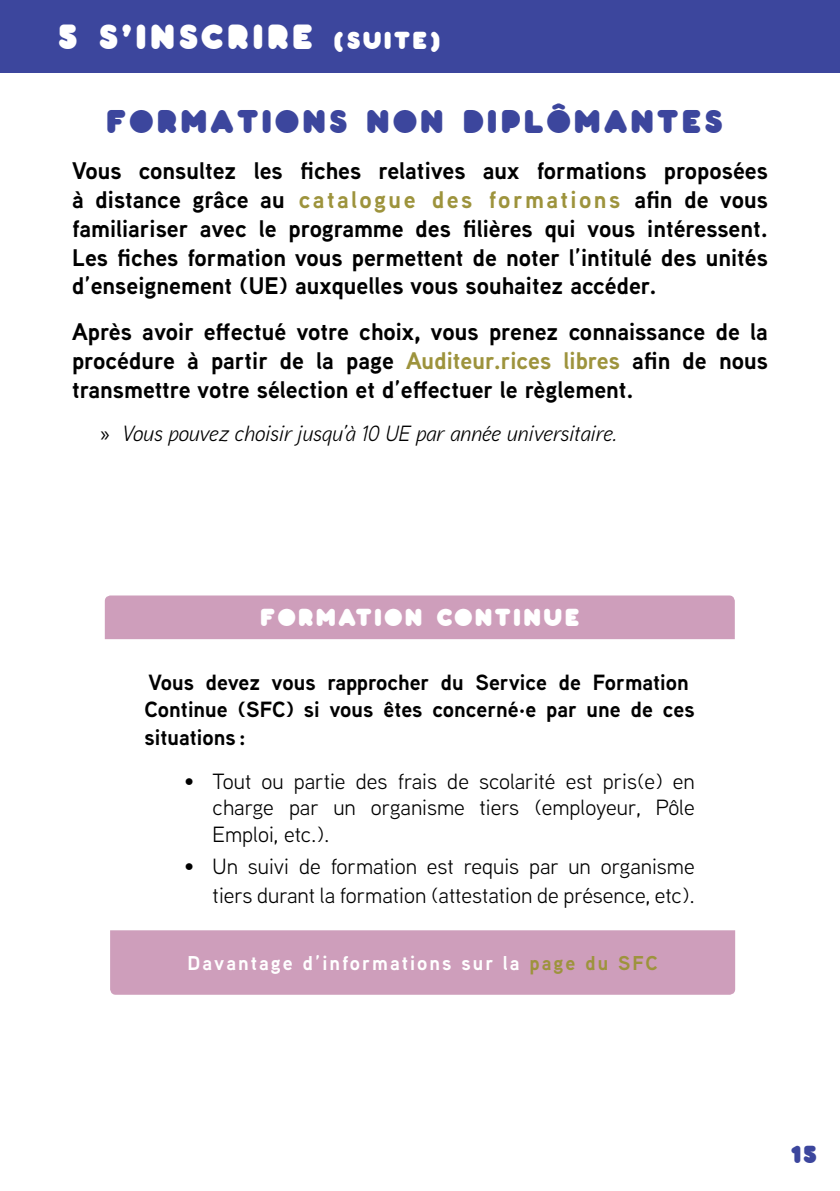
<style>
.page{position:relative;width:840px;height:1191px;background:#fff}
.page>*{position:absolute;margin:0;border:0;box-sizing:border-box;transform-origin:0 0}
.t1{font:34px "Pochoir Pleine";letter-spacing:.1em;color:#fff}
.t2{font:32px "Pochoir Pleine";letter-spacing:.1em;color:#3c469d}
.t3{font:700 24px/28.8px "Aaux Next";color:#000;text-align:justify}
.t4{font:24px "Pochoir Pleine";letter-spacing:.1em;color:#fff}
.t5{font:24px "Pochoir Pleine";color:#3c469d}
.t6{font:22px/26.4px "Aaux Next";color:#000;text-align:justify}
.t7{font:700 22px/26.4px "Aaux Next";color:#000}
.t8{font:italic 22px "Aaux Next";color:#000}
.t9{font:700 20px "Aaux Next";letter-spacing:.1em;color:#fff}
.s1{font-size:24px}
.s2{color:#9d933c}
.s3{font-family:"Myriad Pro";font-style:normal}
</style>
<div class="page">
<div style="left:0;top:0;width:839px;height:72px;background:#3c469d"></div>
<div style="left:105px;top:595px;width:629px;height:44px;background:#ce9ebb"></div>
<div style="left:110px;top:930px;width:624px;height:64px;background:#ce9ebb"></div>
<h1 class="t1" style="left:57px;top:16px;width:385px">5 S’INSCRIRE <span class="s1">(SUITE)</span></h1>
<h2 class="t2" style="left:106px;top:102px;width:617px">FORMATIONS NON DIPLÔMANTES</h2>
<p class="t3" style="left:72px;top:156px;width:697px">Vous consultez les fiches relatives aux formations proposées à distance grâce au <span class="s2">catalogue des formations</span> afin de vous familiariser avec le programme des filières qui vous intéressent.<br>Les fiches formation vous permettent de noter l’intitulé des unités d’enseignement (UE) auxquelles vous souhaitez accéder.</p>
<p class="t3" style="left:72px;top:317px;width:697px">Après avoir effectué votre choix, vous prenez connaissance de la procédure à partir de la page <span class="s2">Auditeur.rices libres</span> afin de nous transmettre votre sélection et d’effectuer le règlement.</p>
<p class="t8" style="left:100px;top:419px;width:517px"><span class="s3">»</span> Vous pouvez choisir jusqu’à 10 UE par année universitaire.</p>
<p class="t4" style="left:260px;top:602px;width:320px">FORMATION CONTINUE</p>
<p class="t7" style="left:144px;top:669px;width:551px">Vous devez vous rapprocher du Service de Formation<br>Continue (SFC) si vous êtes concerné·e par une de ces</p>
<p class="t7" style="left:144px;top:724px;width:102px">situations :</p>
<p class="t6" style="left:212px;top:767px;width:483px;text-indent:-28px">• Tout ou partie des frais de scolarité est pris(e) en charge par un organisme tiers (employeur, Pôle Emploi, etc.).</p>
<p class="t6" style="left:184px;top:851px;width:511px;line-height:28.8px;text-align:right">• Un suivi de formation est requis par un organisme tiers durant la formation (attestation de présence, etc).</p>
<p class="t9" style="left:187px;top:948px;width:458px">Davantage d’informations sur la <span class="s2">page du SFC</span></p>
<p class="t5" style="left:789px;top:1139px;width:29px">15</p>
</div>
